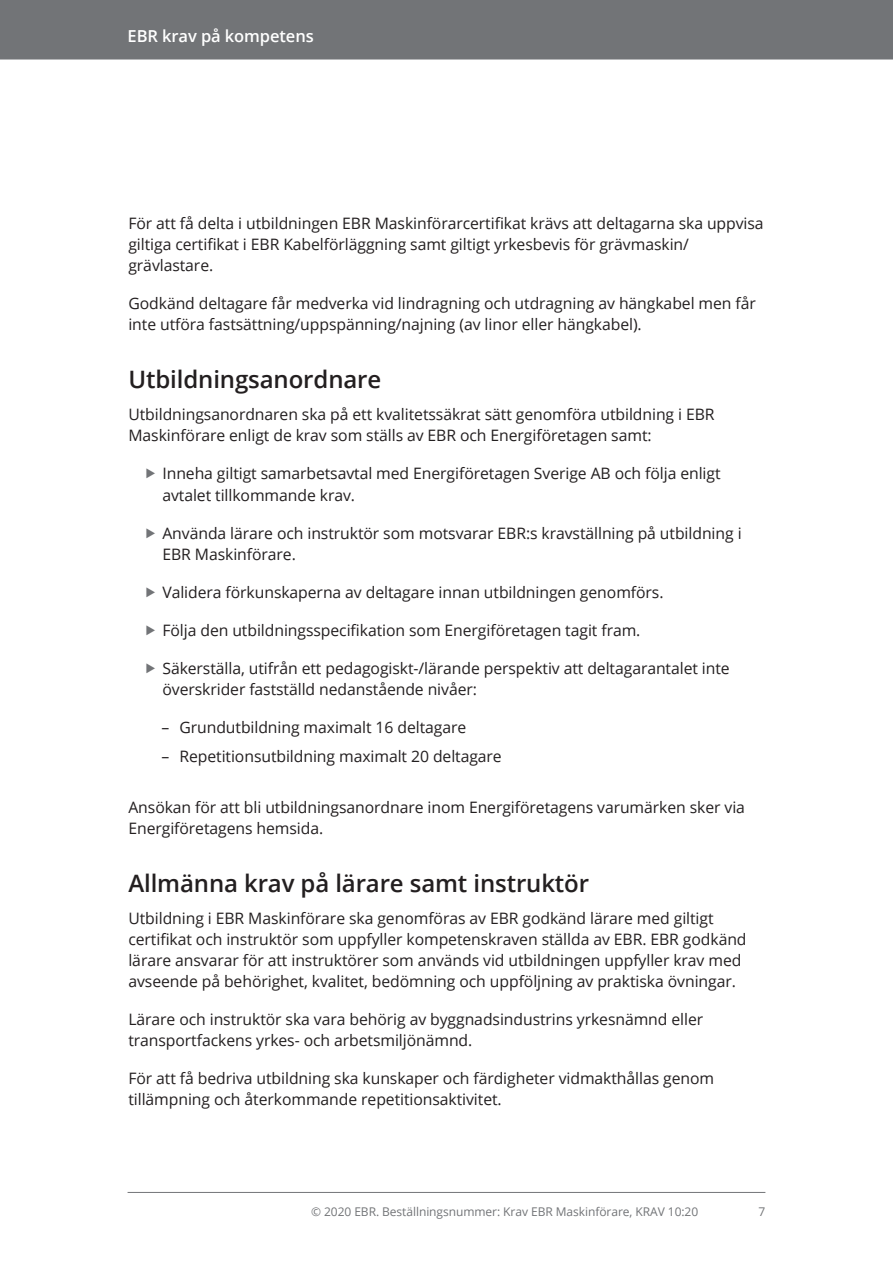
<style>
.page{position:relative;width:893px;height:1263px;background:#fff}
.page>*{position:absolute;margin:0;border:0;box-sizing:border-box;transform-origin:0 0}
.Rubrik_-_H2{font:600 24px "Open Sans";letter-spacing:-.005em;color:#231f20}
.Sidhuvud{font:600 16.5px "Open Sans";letter-spacing:-.005em;color:#fff}
.Brödtext{font:15.75px/21px "Open Sans";letter-spacing:-.005em;color:#231f20}
.Punktlista_-_nivå_2{font:15.75px "Open Sans";letter-spacing:-.005em;color:#231f20}
.t1{font:12px "Open Sans";letter-spacing:-.005em;color:#727477}
</style>
<div class="page">
<div style="left:0;top:0;width:893px;height:60px;background:#727477"></div>
<hr style="left:128px;top:1192px;width:637px;height:1px;background:#727477">
<p class="Sidhuvud" style="left:128px;top:25px;width:188px">EBR krav på kompetens</p>
<p class="Brödtext" style="left:128px;top:212px;width:637px">För att få delta i utbildningen EBR Maskinförarcertifikat krävs att deltagarna ska uppvisa giltiga certifikat i EBR Kabelförläggning samt giltigt yrkesbevis för grävmaskin/ grävlastare.</p>
<p class="Brödtext" style="left:128px;top:292px;width:629px">Godkänd deltagare får medverka vid lindragning och utdragning av hängkabel men får inte utföra fastsättning/uppspänning/najning (av linor eller hängkabel).</p>
<p class="Rubrik_-_H2" style="left:128px;top:363px;width:254px">Utbildningsanordnare</p>
<p class="Brödtext" style="left:128px;top:404px;width:588px">Utbildningsanordnaren ska på ett kvalitetssäkrat sätt genomföra utbildning i EBR<br>Maskinförare enligt de krav som ställs av EBR och Energiföretagen samt:</p>
<p class="Brödtext" style="left:162px;top:463px;width:560px">Inneha giltigt samarbetsavtal med Energiföretagen Sverige AB och följa enligt avtalet tillkommande krav.</p>
<p class="Brödtext" style="left:162px;top:522px;width:581px">Använda lärare och instruktör som motsvarar EBR:s kravställning på utbildning i<br>EBR Maskinförare.</p>
<p class="Brödtext" style="left:162px;top:581px;width:503px">Validera förkunskaperna av deltagare innan utbildningen genomförs.</p>
<p class="Brödtext" style="left:162px;top:619px;width:479px">Följa den utbildningsspecifikation som Energiföretagen tagit fram.</p>
<p class="Brödtext" style="left:162px;top:657px;width:569px">Säkerställa, utifrån ett pedagogiskt-/lärande perspektiv att deltagarantalet inte överskrider fastställd nedanstående nivåer:</p>
<p class="Punktlista_-_nivå_2" style="left:161px;top:716px;width:306px">– Grundutbildning maximalt 16 deltagare</p>
<p class="Punktlista_-_nivå_2" style="left:161px;top:745px;width:342px">– Repetitionsutbildning maximalt 20 deltagare</p>
<p class="Brödtext" style="left:128px;top:796px;width:618px">Ansökan för att bli utbildningsanordnare inom Energiföretagens varumärken sker via<br>Energiföretagens hemsida.</p>
<p class="Rubrik_-_H2" style="left:128px;top:866px;width:462px">Allmänna krav på lärare samt instruktör</p>
<p class="Brödtext" style="left:128px;top:907px;width:620px">Utbildning i EBR Maskinförare ska genomföras av EBR godkänd lärare med giltigt certifikat och instruktör som uppfyller kompetenskraven ställda av EBR. EBR godkänd lärare ansvarar för att instruktörer som används vid utbildningen uppfyller krav med avseende på behörighet, kvalitet, bedömning och uppföljning av praktiska övningar.</p>
<p class="Brödtext" style="left:128px;top:1008px;width:576px">Lärare och instruktör ska vara behörig av byggnadsindustrins yrkesnämnd eller transportfackens yrkes- och arbetsmiljönämnd.</p>
<p class="Brödtext" style="left:128px;top:1067px;width:587px">För att få bedriva utbildning ska kunskaper och färdigheter vidmakthållas genom tillämpning och återkommande repetitionsaktivitet.</p>
<p class="t1" style="left:311px;top:1204px;width:389px">© 2020 EBR. Beställningsnummer: Krav EBR Maskinförare, KRAV 10:20</p>
<p class="t1" style="left:758px;top:1204px;width:8px">7</p>
</div>
